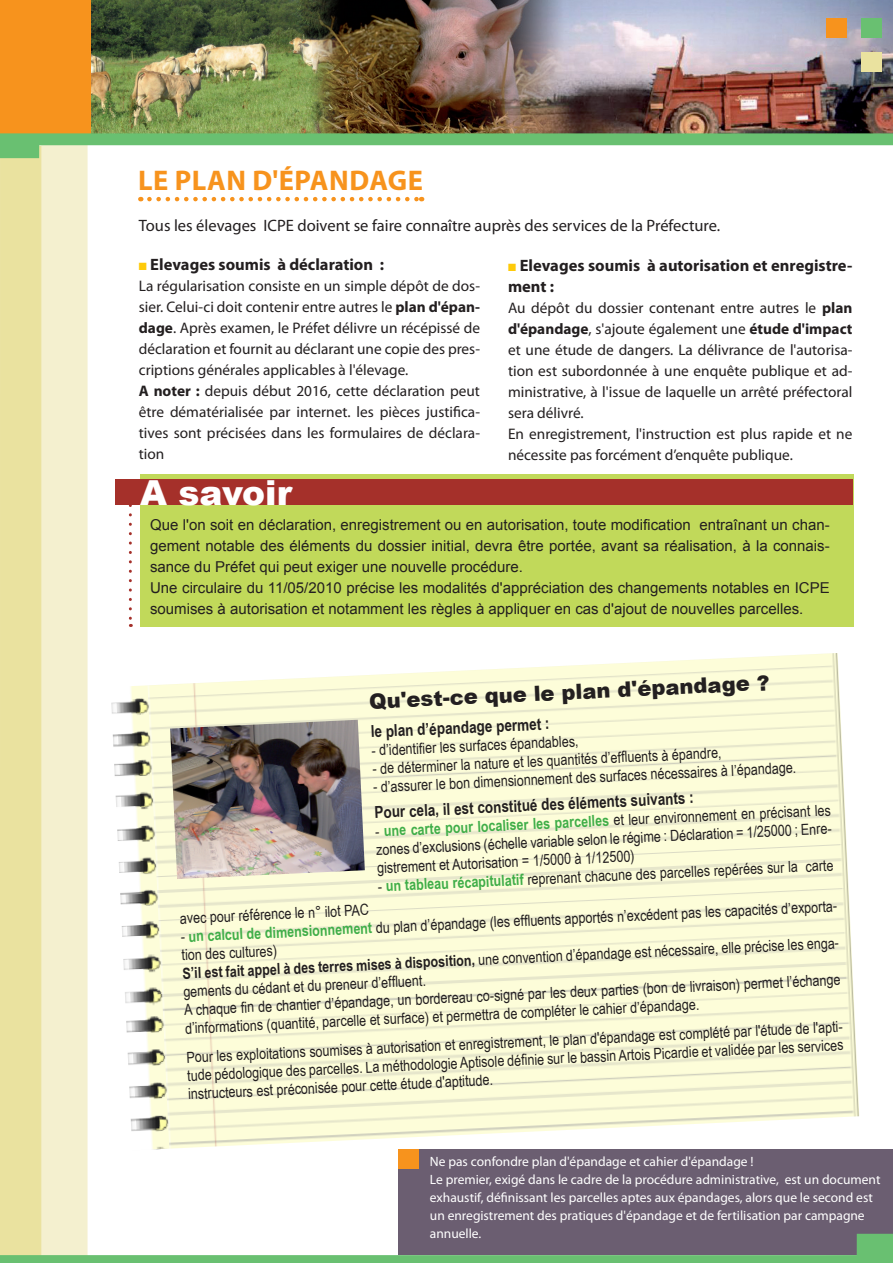
<style>
.page{position:relative;width:893px;height:1263px;background:#fff}
.page>*{position:absolute;margin:0;border:0;box-sizing:border-box;transform-origin:0 0}
.t1{font:900 34.5px "Arial";color:#fff}
.Corps{font:700 28.5px "Myriad Pro";letter-spacing:.02em;color:#f7931d}
.t2{font:900 21px "Arial";color:#231f20}
.Corps-2{font:16.5px "Myriad Pro";color:#231f20}
.Corps-3{font:700 16.5px/21px "Myriad Pro";color:#231f20}
.t3{font:700 16.5px "Arial Narrow";color:#231f20}
.t4{font:15.3px/17.9px "Arial Narrow";color:#231f20}
.Corps-4{font:15.3px/21px "Myriad Pro";color:#231f20;text-align:justify}
.Corps-5{font:15px/21px "Arial";color:#231f20;text-align:justify}
.Pied_de_page{font:13.5px/18px "Myriad Pro";color:#fff}
.s1{color:#feca0a}
.s2{font-weight:700}
.s3{font-weight:700;color:#40ae49}
</style>
<div class="page">
<img style="left:90px;top:0;width:803px;height:133px">
<div style="left:398px;top:1149px;width:495px;height:105px;background:#6b5e71"></div>
<div style="left:0;top:0;width:90px;height:139px;background:#f7931d"></div>
<div style="left:0;top:146px;width:49px;height:1117px;background:#eae29f"></div>
<div style="left:41px;top:143px;width:47px;height:1118px;background:#f4f0cf"></div>
<div style="left:398px;top:1149px;width:20px;height:20px;background:#f7931d"></div>
<svg style="left:0;top:133px;width:893px;height:25px"></svg>
<div style="left:861px;top:19px;width:20px;height:19px;background:#69c071"></div>
<div style="left:861px;top:52px;width:20px;height:20px;background:#eae29f"></div>
<div style="left:827px;top:19px;width:20px;height:19px;background:#f7931d"></div>
<div style="left:140px;top:474px;width:714px;height:153px;background:#c1d95a"></div>
<div style="left:115px;top:479px;width:737px;height:26px;background:#a5302a"></div>
<svg style="left:129px;top:505px;width:3px;height:122px"></svg>
<img style="left:111px;top:653px;width:748px;height:497px">
<svg style="left:149px;top:197px;width:273px;height:4px"></svg>
<svg style="left:0;top:1234px;width:893px;height:29px"></svg>
<img style="left:170px;top:720px;width:195px;height:159px">
<div style="left:0;top:134px;width:9px;height:12px;background:#69c071"></div>
<p class="Corps" style="left:138px;top:162px;width:287px">LE PLAN D'ÉPANDAGE</p>
<p class="Corps-2" style="left:139px;top:215px;width:583px">Tous les élevages ICPE doivent se faire connaître auprès des services de la Préfecture.</p>
<p class="Corps-3" style="left:508px;top:254px;width:346px"><span class="s1">■</span> Elevages soumis à autorisation et enregistre&shy;ment :</p>
<p class="Corps-4" style="left:508px;top:297px;width:346px">Au dépôt du dossier contenant entre autres le <span class="s2">plan d'épandage</span>, s'ajoute également une <span class="s2">étude d'impact </span>et une étude de dangers. La délivrance de l'autorisa&shy;tion est subordonnée à une enquête publique et ad&shy;ministrative, à l'issue de laquelle un arrêté préfectoral sera délivré.</p>
<p class="Corps-4" style="left:508px;top:423px;width:346px">En enregistrement, l'instruction est plus rapide et ne nécessite pas forcément d’enquête publique.</p>
<p class="Corps-3" style="left:139px;top:254px;width:247px"><span class="s1">■</span> Elevages soumis à déclaration :</p>
<p class="Corps-4" style="left:139px;top:275px;width:343px">La régularisation consiste en un simple dépôt de dos&shy;sier. Celui-ci doit contenir entre autres le <span class="s2">plan d'épan&shy;dage</span>. Après examen, le Préfet délivre un récépissé de déclaration et fournit au déclarant une copie des pres&shy;criptions générales applicables à l'élevage.</p>
<p class="Corps-4" style="left:139px;top:380px;width:343px"><span class="s2">A noter :</span> depuis début 2016, cette déclaration peut être dématérialisée par internet. les pièces justifica&shy;tives sont précisées dans les formulaires de déclara&shy;tion</p>
<p class="t1" style="left:140px;top:467px;width:153px">A savoir</p>
<p class="Corps-5" style="left:150px;top:514px;width:681px">Que l'on soit en déclaration, enregistrement ou en autorisation, toute modification entraînant un chan&shy;gement notable des éléments du dossier initial, devra être portée, avant sa réalisation, à la connais&shy;sance du Préfet qui peut exiger une nouvelle procédure.</p>
<p class="Corps-5" style="left:150px;top:577px;width:681px">Une circulaire du 11/05/2010 précise les modalités d'appréciation des changements notables en ICPE soumises à autorisation et notamment les règles à appliquer en cas d'ajout de nouvelles parcelles.</p>
<p class="t2" style="left:368px;top:687px;width:402px;rotate:-3deg">Qu'est-ce que le plan d'épandage ?</p>
<p class="t3" style="left:370px;top:720px;width:180px;rotate:-3deg">le plan d’épandage permet :</p>
<p class="t4" style="left:371px;top:741px;width:209px;rotate:-3deg">- d’identifi er les surfaces épandables,</p>
<p class="t4" style="left:372px;top:760px;width:351px;rotate:-3deg">- de déterminer la nature et les quantités d’effl uents à épandre,</p>
<p class="t4" style="left:373px;top:779px;width:425px;rotate:-3deg">- d’assurer le bon dimensionnement des surfaces nécessaires à l’épandage.</p>
<p class="t3" style="left:374px;top:801px;width:321px;rotate:-3deg">Pour cela, il est constitué des éléments suivants :</p>
<p class="t4" style="left:375px;top:824px;width:461px;rotate:-3deg">- <span class="s3">une carte pour localiser les parcelles</span> et leur environnement en précisant les zones d’exclusions (échelle variable selon le régime : Déclaration = 1/25000 ; Enre&shy;gistrement et Autorisation = 1/5000 à 1/12500)</p>
<p class="t4" style="left:377px;top:878px;width:457px;rotate:-3deg">- <span class="s3">un tableau récapitulatif</span> reprenant chacune des parcelles repérées sur la carte</p>
<p class="t4" style="left:180px;top:930px;width:662px;line-height:16.4px;rotate:-3deg">- <span class="s3">un calcul de dimensionnement</span> du plan d’épandage (les effl uents apportés n’excédent pas les capacités d’exporta&shy;tion des cultures)</p>
<p class="t4" style="left:179px;top:909px;width:191px;rotate:-3deg">avec pour référence le n° ilot PAC</p>
<p class="t4" style="left:182px;top:967px;width:662px;line-height:16.4px;rotate:-3deg"><sup>S’il</sup> <sup>est</sup> <sup>fait</sup> <sup>a</sup><span class="s2">ppel à des terres mises à disposition,</span> une convention d’épandage est nécessaire, elle précise les enga&shy;gements du cédant et du preneur d’effl uent.</p>
<p class="t4" style="left:184px;top:1002px;width:659px;rotate:-3deg">A chaque fi n de chantier d’épandage, un bordereau co-signé par les deux parties (bon de livraison) permet l’échange d’informations (quantité, parcelle et surface) et permettra de compléter le cahier d’épandage.</p>
<p class="t4" style="left:186px;top:1049px;width:662px;rotate:-3deg">Pour les exploitations soumises à autorisation et enregistrement, le plan d'épandage est complété par l'étude de l'apti&shy;tude pédologique des parcelles. La méthodologie Aptisole défi nie sur le bassin Artois Picardie et validée par les services instructeurs est préconisée pour cette étude d'aptitude.</p>
<p class="Pied_de_page" style="left:430px;top:1152px;width:325px">Ne pas confondre plan d'épandage et cahier d'épandage !</p>
<p class="Pied_de_page" style="left:430px;top:1170px;width:452px">Le premier, exigé dans le cadre de la procédure administrative, est un document exhaustif, définissant les parcelles aptes aux épandages, alors que le second est un enregistrement des pratiques d'épandage et de fertilisation par campagne annuelle.</p>
</div>
